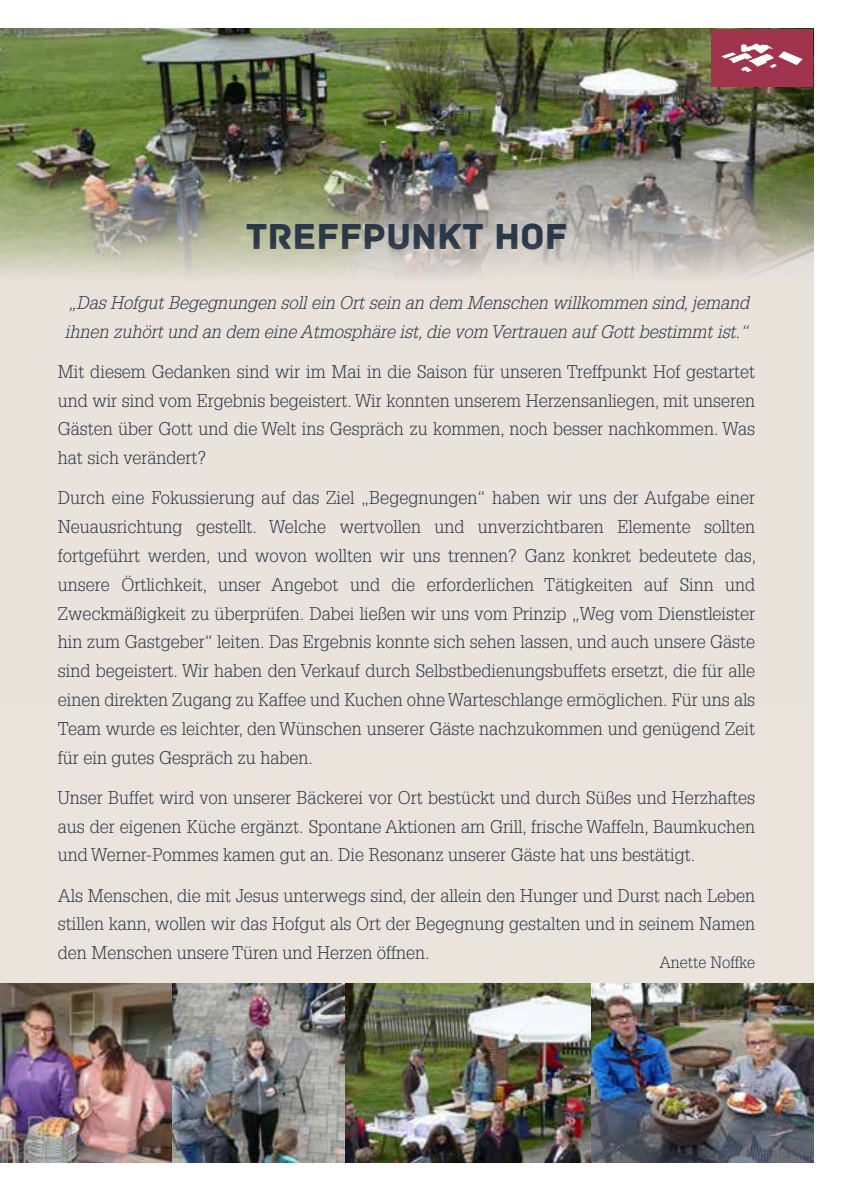
<style>
.page{position:relative;width:842px;height:1191px;background:#fff}
.page>*{position:absolute;margin:0;border:0;box-sizing:border-box;transform-origin:0 0}
.t1{font:38px "Archive";color:#2b3847}
.t2{font:300 18px/28.8px "Glypha";color:#2b3847;text-align:justify}
.t3{font:italic 300 18px/28.8px "Glypha";color:#2b3847}
.t4{font:300 16px "Glypha";color:#2b3847}
</style>
<div class="page">
<div style="left:0;top:29px;width:813px;height:1132px;background:#eae4dc"></div>
<img style="left:0;top:29px;width:813px;height:249px">
<div style="left:711px;top:29px;width:102px;height:58px;background:#9f344c"></div>
<svg style="left:721px;top:43px;width:82px;height:29px"></svg>
<img style="left:0;top:983px;width:813px;height:179px">
<h1 class="t1" style="left:246px;top:214px;width:323px">TREFFPUNKT HOF</h1>
<p class="t3" style="left:65px;top:288px;width:686px">„Das Hofgut Begegnungen soll ein Ort sein an dem Menschen willkommen sind, jemand ihnen zuhört und an dem eine Atmosphäre ist, die vom Vertrauen auf Gott bestimmt ist.“</p>
<p class="t2" style="left:58px;top:357px;width:699px">Mit diesem Gedanken sind wir im Mai in die Saison für unseren Treffpunkt Hof gestartet und wir sind vom Ergebnis begeistert. Wir konnten unserem Herzensanliegen, mit unseren Gästen über Gott und die Welt ins Gespräch zu kommen, noch besser nachkommen. Was hat sich verändert?</p>
<p class="t2" style="left:58px;top:484px;width:700px">Durch eine Fokussierung auf das Ziel „Begegnungen“ haben wir uns der Aufgabe einer Neuausrichtung gestellt. Welche wertvollen und unverzichtbaren Elemente sollten fortgeführt werden, und wovon wollten wir uns trennen? Ganz konkret bedeutete das, unsere Örtlichkeit, unser Angebot und die erforderlichen Tätigkeiten auf Sinn und Zweckmäßigkeit zu überprüfen. Dabei ließen wir uns vom Prinzip „Weg vom Dienstleister hin zum Gastgeber“ leiten. Das Ergebnis konnte sich sehen lassen, und auch unsere Gäste sind begeistert. Wir haben den Verkauf durch Selbstbedienungsbuffets ersetzt, die für alle einen direkten Zugang zu Kaffee und Kuchen ohne Warteschlange ermöglichen. Für uns als Team wurde es leichter, den Wünschen unserer Gäste nachzukommen und genügend Zeit für ein gutes Gespräch zu haben.</p>
<p class="t2" style="left:58px;top:783px;width:699px">Unser Buffet wird von unserer Bäckerei vor Ort bestückt und durch Süßes und Herzhaftes aus der eigenen Küche ergänzt. Spontane Aktionen am Grill, frische Waffeln, Baumkuchen und Werner-Pommes kamen gut an. Die Resonanz unserer Gäste hat uns bestätigt.</p>
<p class="t2" style="left:58px;top:881px;width:699px">Als Menschen, die mit Jesus unterwegs sind, der allein den Hunger und Durst nach Leben stillen kann, wollen wir das Hofgut als Ort der Begegnung gestalten und in seinem Namen den Menschen unsere Türen und Herzen öffnen.</p>
<p class="t4" style="left:659px;top:953px;width:97px">Anette Noffke</p>
</div>
